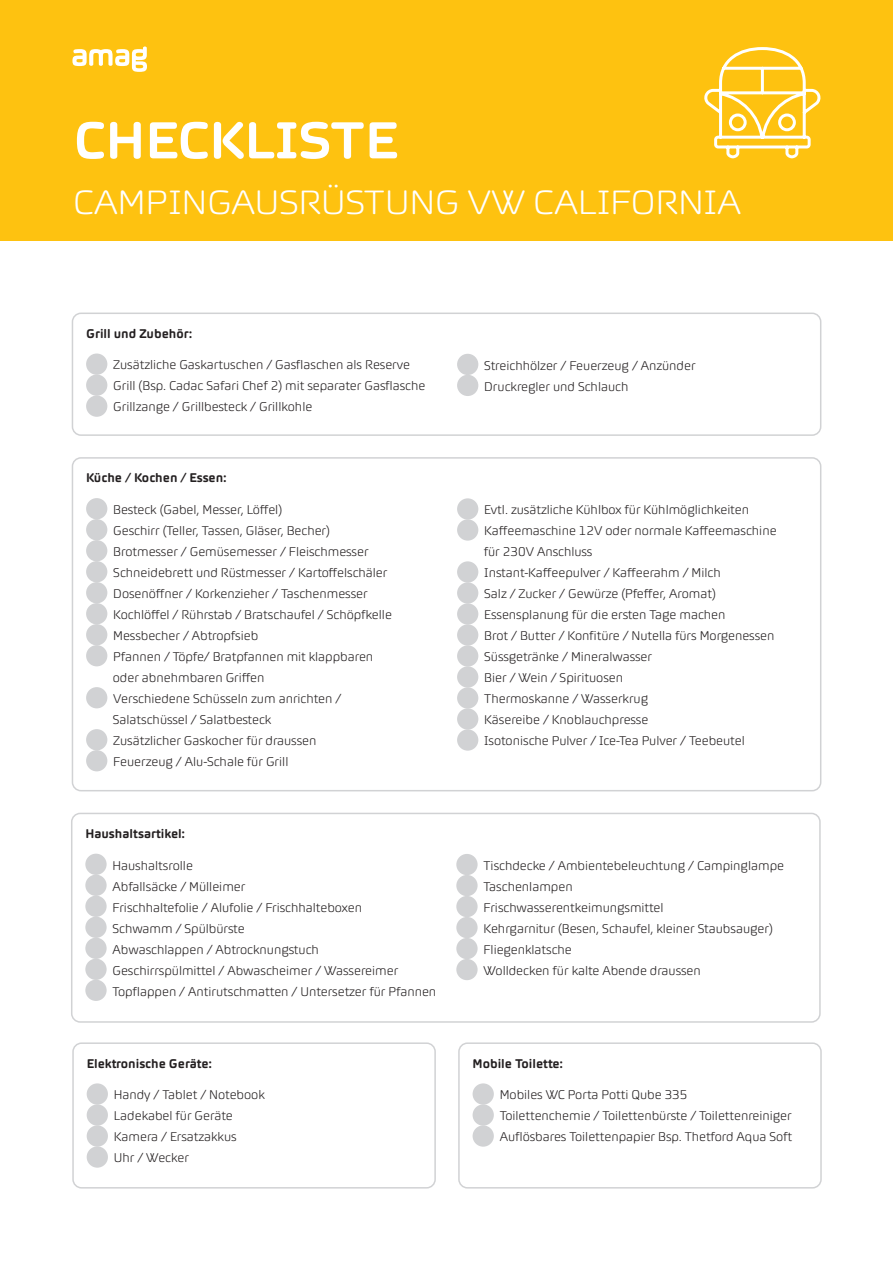
<style>
.page{position:relative;width:893px;height:1263px;background:#fff}
.page>*{position:absolute;margin:0;border:0;box-sizing:border-box;transform-origin:0 0}
.t1{font:700 55.5px "AMAG Display";letter-spacing:.005em;color:#fff}
.t2{font:300 36px "AMAG Display";letter-spacing:.005em;color:#fff}
.t3{font:300 13.5px/21px "AMAG Text";color:#231f20}
.t4{font:700 13.5px "AMAG Text";color:#231f20}
</style>
<div class="page">
<div style="left:0;top:0;width:893px;height:240px;background:#fec210"></div>
<svg style="left:72px;top:47px;width:75px;height:25px"></svg>
<svg style="left:704px;top:47px;width:116px;height:112px"></svg>
<div style="left:86px;top:353px;width:21px;height:22px;background:#d1d2d4;border-radius:50%"></div>
<div style="left:86px;top:374px;width:21px;height:22px;background:#d1d2d4;border-radius:50%"></div>
<div style="left:86px;top:395px;width:21px;height:22px;background:#d1d2d4;border-radius:50%"></div>
<div style="left:457px;top:354px;width:21px;height:21px;background:#d1d2d4;border-radius:50%"></div>
<div style="left:457px;top:375px;width:21px;height:21px;background:#d1d2d4;border-radius:50%"></div>
<div style="left:72px;top:313px;width:749px;height:123px;border:2px solid #d1d2d4;border-radius:9px"></div>
<div style="left:86px;top:498px;width:21px;height:21px;background:#d1d2d4;border-radius:50%"></div>
<div style="left:86px;top:519px;width:21px;height:21px;background:#d1d2d4;border-radius:50%"></div>
<div style="left:86px;top:540px;width:21px;height:21px;background:#d1d2d4;border-radius:50%"></div>
<div style="left:86px;top:561px;width:21px;height:21px;background:#d1d2d4;border-radius:50%"></div>
<div style="left:86px;top:582px;width:21px;height:21px;background:#d1d2d4;border-radius:50%"></div>
<div style="left:86px;top:603px;width:21px;height:21px;background:#d1d2d4;border-radius:50%"></div>
<div style="left:86px;top:624px;width:21px;height:21px;background:#d1d2d4;border-radius:50%"></div>
<div style="left:86px;top:645px;width:21px;height:21px;background:#d1d2d4;border-radius:50%"></div>
<div style="left:86px;top:687px;width:21px;height:21px;background:#d1d2d4;border-radius:50%"></div>
<div style="left:86px;top:729px;width:21px;height:21px;background:#d1d2d4;border-radius:50%"></div>
<div style="left:86px;top:750px;width:21px;height:21px;background:#d1d2d4;border-radius:50%"></div>
<div style="left:457px;top:498px;width:21px;height:22px;background:#d1d2d4;border-radius:50%"></div>
<div style="left:457px;top:519px;width:21px;height:22px;background:#d1d2d4;border-radius:50%"></div>
<div style="left:457px;top:561px;width:21px;height:22px;background:#d1d2d4;border-radius:50%"></div>
<div style="left:457px;top:582px;width:21px;height:22px;background:#d1d2d4;border-radius:50%"></div>
<div style="left:457px;top:603px;width:21px;height:22px;background:#d1d2d4;border-radius:50%"></div>
<div style="left:457px;top:624px;width:21px;height:22px;background:#d1d2d4;border-radius:50%"></div>
<div style="left:457px;top:645px;width:21px;height:22px;background:#d1d2d4;border-radius:50%"></div>
<div style="left:457px;top:666px;width:21px;height:22px;background:#d1d2d4;border-radius:50%"></div>
<div style="left:457px;top:687px;width:21px;height:22px;background:#d1d2d4;border-radius:50%"></div>
<div style="left:457px;top:708px;width:21px;height:22px;background:#d1d2d4;border-radius:50%"></div>
<div style="left:457px;top:729px;width:21px;height:22px;background:#d1d2d4;border-radius:50%"></div>
<div style="left:72px;top:457px;width:749px;height:334px;border:2px solid #d1d2d4;border-radius:9px"></div>
<div style="left:85px;top:854px;width:22px;height:21px;background:#d1d2d4;border-radius:50%"></div>
<div style="left:85px;top:875px;width:22px;height:21px;background:#d1d2d4;border-radius:50%"></div>
<div style="left:85px;top:896px;width:22px;height:21px;background:#d1d2d4;border-radius:50%"></div>
<div style="left:85px;top:917px;width:22px;height:21px;background:#d1d2d4;border-radius:50%"></div>
<div style="left:85px;top:938px;width:22px;height:21px;background:#d1d2d4;border-radius:50%"></div>
<div style="left:85px;top:959px;width:22px;height:21px;background:#d1d2d4;border-radius:50%"></div>
<div style="left:85px;top:980px;width:22px;height:21px;background:#d1d2d4;border-radius:50%"></div>
<div style="left:456px;top:854px;width:22px;height:21px;background:#d1d2d4;border-radius:50%"></div>
<div style="left:456px;top:875px;width:22px;height:21px;background:#d1d2d4;border-radius:50%"></div>
<div style="left:456px;top:896px;width:22px;height:21px;background:#d1d2d4;border-radius:50%"></div>
<div style="left:456px;top:917px;width:22px;height:21px;background:#d1d2d4;border-radius:50%"></div>
<div style="left:456px;top:938px;width:22px;height:21px;background:#d1d2d4;border-radius:50%"></div>
<div style="left:456px;top:959px;width:22px;height:21px;background:#d1d2d4;border-radius:50%"></div>
<div style="left:71px;top:813px;width:750px;height:210px;border:2px solid #d1d2d4;border-radius:9px"></div>
<div style="left:87px;top:1083px;width:21px;height:22px;background:#d1d2d4;border-radius:50%"></div>
<div style="left:87px;top:1104px;width:21px;height:22px;background:#d1d2d4;border-radius:50%"></div>
<div style="left:87px;top:1125px;width:21px;height:22px;background:#d1d2d4;border-radius:50%"></div>
<div style="left:87px;top:1146px;width:21px;height:22px;background:#d1d2d4;border-radius:50%"></div>
<div style="left:72px;top:1042px;width:364px;height:146px;border:2px solid #d1d2d4;border-radius:9px"></div>
<div style="left:473px;top:1083px;width:21px;height:22px;background:#d1d2d4;border-radius:50%"></div>
<div style="left:473px;top:1104px;width:21px;height:22px;background:#d1d2d4;border-radius:50%"></div>
<div style="left:473px;top:1125px;width:21px;height:22px;background:#d1d2d4;border-radius:50%"></div>
<div style="left:458px;top:1042px;width:364px;height:146px;border:2px solid #d1d2d4;border-radius:9px"></div>
<h1 class="t1" style="left:73px;top:109px;width:326px">CHECKLISTE</h1>
<h2 class="t2" style="left:73px;top:181px;width:669px">CAMPINGAUSRÜSTUNG VW CALIFORNIA</h2>
<p class="t4" style="left:86px;top:326px;width:108px">Grill und Zubehör:</p>
<p class="t3" style="left:113px;top:354px;width:314px">Zusätzliche Gaskartuschen / Gasflaschen als Reserve<br>Grill (Bsp. Cadac Safari Chef 2) mit separater Gasflasche<br>Grillzange / Grillbesteck / Grillkohle</p>
<p class="t3" style="left:484px;top:355px;width:213px">Streichhölzer / Feuerzeug / Anzünder<br>Druckregler und Schlauch</p>
<p class="t4" style="left:86px;top:470px;width:142px">Küche / Kochen / Essen:</p>
<p class="t3" style="left:113px;top:499px;width:281px">Besteck (Gabel, Messer, Löffel)<br>Geschirr (Teller, Tassen, Gläser, Becher)<br>Brotmesser / Gemüsemesser / Fleischmesser Schneidebrett und Rüstmesser / Kartoffelschäler Dosenöffner / Korkenzieher / Taschenmesser Kochlöffel / Rührstab / Bratschaufel / Schöpfkelle Messbecher / Abtropfsieb<br>Pfannen / Töpfe/ Bratpfannen mit klappbaren oder abnehmbaren Griffen<br>Verschiedene Schüsseln zum anrichten / Salatschüssel / Salatbesteck<br>Zusätzlicher Gaskocher für draussen<br>Feuerzeug / Alu-Schale für Grill</p>
<p class="t3" style="left:484px;top:499px;width:294px">Evtl. zusätzliche Kühlbox für Kühlmöglichkeiten Kaffeemaschine 12V oder normale Kaffeemaschine für 230V Anschluss<br>Instant-Kaffeepulver / Kaffeerahm / Milch<br>Salz / Zucker / Gewürze (Pfeffer, Aromat)<br>Essensplanung für die ersten Tage machen<br>Brot / Butter / Konfitüre / Nutella fürs Morgenessen Süssgetränke / Mineralwasser<br>Bier / Wein / Spirituosen<br>Thermoskanne / Wasserkrug<br>Käsereibe / Knoblauchpresse<br>Isotonische Pulver / Ice-Tea Pulver / Teebeutel</p>
<p class="t4" style="left:85px;top:826px;width:101px">Haushaltsartikel:</p>
<p class="t3" style="left:113px;top:854px;width:325px">Haushaltsrolle<br>Abfallsäcke / Mülleimer<br>Frischhaltefolie / Alufolie / Frischhalteboxen<br>Schwamm / Spülbürste<br>Abwaschlappen / Abtrocknungstuch<br>Geschirrspülmittel / Abwascheimer / Wassereimer Topflappen / Antirutschmatten / Untersetzer für Pfannen</p>
<p class="t3" style="left:484px;top:855px;width:302px">Tischdecke / Ambientebeleuchtung / Campinglampe Taschenlampen<br>Frischwasserentkeimungsmittel<br>Kehrgarnitur (Besen, Schaufel, kleiner Staubsauger)<br>Fliegenklatsche<br>Wolldecken für kalte Abende draussen</p>
<p class="t4" style="left:87px;top:1055px;width:126px">Elektronische Geräte:</p>
<p class="t3" style="left:114px;top:1084px;width:152px">Handy / Tablet / Notebook<br>Ladekabel für Geräte<br>Kamera / Ersatzakkus<br>Uhr / Wecker</p>
<p class="t4" style="left:473px;top:1055px;width:92px">Mobile Toilette:</p>
<p class="t3" style="left:500px;top:1084px;width:294px">Mobiles WC Porta Potti Qube 335<br>Toilettenchemie / Toilettenbürste / Toilettenreiniger<br>Auflösbares Toilettenpapier Bsp. Thetford Aqua Soft</p>
</div>
